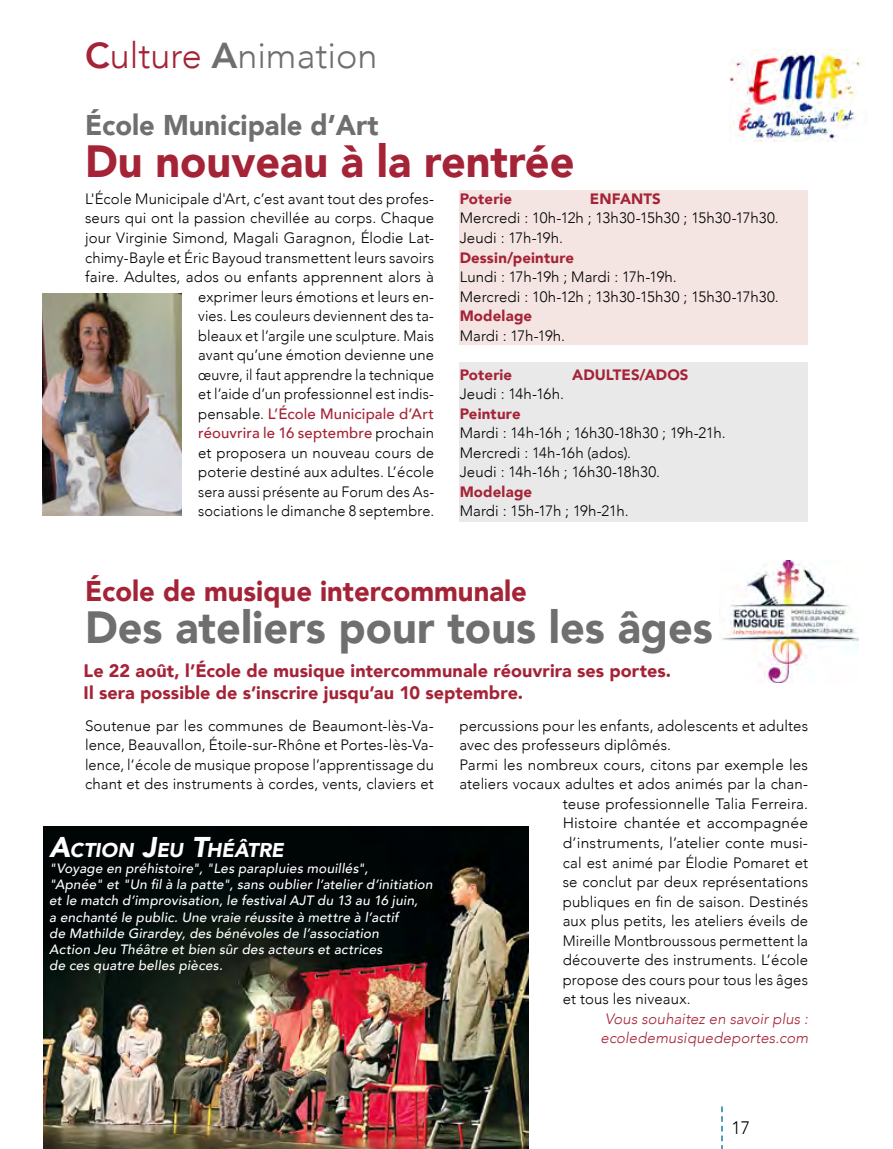
<style>
.page{position:relative;width:893px;height:1149px;background:#fff}
.page>*{position:absolute;margin:0;border:0;box-sizing:border-box;transform-origin:0 0}
.t1{font:900 45px "Avenir";color:#706f6f;scale:.96 1}
.t2{font:900 45px "Avenir";color:#a52336;scale:.96 1}
.t3{font:300 36px "Avenir";color:#706f6f}
.t4{font:900 28.5px "Avenir";color:#a52336;scale:.96 1}
.t5{font:900 28.5px "Avenir";color:#706f6f;scale:.96 1}
.t6{font:italic 900 19.95px "Avenir";letter-spacing:-.005em;color:#fff}
.t7{font:900 18px/21.6px "Avenir";letter-spacing:.005em;color:#a52336}
.t8{font:300 18px "Avenir";color:#000}
.t9{font:300 15px/19.5px "Avenir";letter-spacing:.01em;color:#000}
.t10{font:900 15px "Avenir";letter-spacing:.01em;color:#a52336}
.t11{font:italic 300 15px/19.5px "Avenir";letter-spacing:.01em;color:#a52336;text-align:center}
.t12{font:300 15px "Avenir";letter-spacing:.01em;color:#000;scale:1.04 1}
.t13{font:300 15px "Avenir";letter-spacing:.01em;color:#000;scale:1.05 1}
.t14{font:italic 500 13.5px/16.2px "Avenir";letter-spacing:.015em;color:#fff}
.s1{font-weight:800;color:#a52336}
.s2{color:#a52336}
.s3{font-weight:800}
.s4{font-weight:500;color:#a52336}
.s5{font-size:28.5px}
</style>
<div class="page">
<img style="left:43px;top:826px;width:486px;height:322px">
<img style="left:43px;top:294px;width:138px;height:221px">
<div style="left:459px;top:190px;width:349px;height:155px;background:#f4e5e3"></div>
<div style="left:459px;top:362px;width:349px;height:159px;background:#e9e9e9"></div>
<img style="left:730px;top:49px;width:132px;height:92px">
<img style="left:722px;top:560px;width:136px;height:122px">
<svg style="left:721px;top:1106px;width:2px;height:42px"></svg>
<h2 class="t3" style="left:85px;top:34px;width:294px"><span class="s1">C</span><span class="s2">ulture</span> <span class="s3">A</span>nimation</h2>
<h3 class="t5" style="left:85px;top:100px;width:307px">École Municipale d’Art</h3>
<h1 class="t2" style="left:85px;top:123px;width:511px">Du nouveau à la rentrée</h1>
<p class="t9" style="left:85px;top:189px;width:351px;text-align:right">L'École Municipale d'Art, c’est avant tout des profes&shy;seurs qui ont la passion chevillée au corps. Chaque jour Virginie Simond, Magali Garagnon, Élodie Lat&shy;chimy-Bayle et Éric Bayoud transmettent leurs savoirs faire. Adultes, ados ou enfants apprennent alors à exprimer leurs émotions et leurs en-<br>vies. Les couleurs deviennent des ta-<br>bleaux et l’argile une sculpture. Mais<br>avant qu’une émotion devienne une<br>œuvre, il faut apprendre la technique<br>et l’aide d’un professionnel est indis-<br>pensable. <span class="s4">L’École Municipale d’Art<br>réouvrira le 16 septembre</span> prochain<br>et proposera un nouveau cours de<br>poterie destiné aux adultes. L’école<br>sera aussi présente au Forum des As-<br>sociations le dimanche 8 septembre.</p>
<p class="t10" style="left:460px;top:186px;width:54px">Poterie</p>
<p class="t10" style="left:590px;top:186px;width:73px">ENFANTS</p>
<p class="t9" style="left:460px;top:208px;width:321px">Mercredi : 10h-12h ; 13h30-15h30 ; 15h30-17h30.<br>Jeudi : 17h-19h.</p>
<p class="t10" style="left:460px;top:244px;width:116px">Dessin/peinture</p>
<p class="t9" style="left:460px;top:267px;width:321px">Lundi : 17h-19h ; Mardi : 17h-19h.<br>Mercredi : 10h-12h ; 13h30-15h30 ; 15h30-17h30.</p>
<p class="t10" style="left:460px;top:303px;width:74px">Modelage</p>
<p class="t9" style="left:460px;top:325px;width:107px">Mardi : 17h-19h.</p>
<p class="t10" style="left:460px;top:361px;width:54px">Poterie</p>
<p class="t10" style="left:572px;top:361px;width:118px">ADULTES/ADOS</p>
<p class="t9" style="left:460px;top:384px;width:106px">Jeudi : 14h-16h.</p>
<p class="t10" style="left:460px;top:400px;width:63px">Peinture</p>
<p class="t9" style="left:460px;top:423px;width:267px">Mardi : 14h-16h ; 16h30-18h30 ; 19h-21h.<br>Mercredi : 14h-16h (ados).<br>Jeudi : 14h-16h ; 16h30-18h30.</p>
<p class="t10" style="left:460px;top:478px;width:74px">Modelage</p>
<p class="t9" style="left:460px;top:501px;width:170px">Mardi : 15h-17h ; 19h-21h.</p>
<h3 class="t4" style="left:85px;top:566px;width:462px">École de musique intercommunale</h3>
<h1 class="t1" style="left:85px;top:588px;width:656px">Des ateliers pour tous les âges</h1>
<p class="t7" style="left:84px;top:659px;width:589px">Le 22 août, l’École de musique intercommunale réouvrira ses portes.<br>Il sera possible de s’inscrire jusqu’au 10 septembre.</p>
<p class="t9" style="left:85px;top:715px;width:350px;text-align:justify">Soutenue par les communes de Beaumont-lès-Va&shy;lence, Beauvallon, Étoile-sur-Rhône et Portes-lès-Va&shy;lence, l’école de musique propose l’apprentissage du chant et des instruments à cordes, vents, claviers et</p>
<p class="t9" style="left:459px;top:715px;width:350px">percussions pour les enfants, adolescents et adultes</p>
<p class="t9" style="left:459px;top:735px;width:213px">avec des professeurs diplômés.</p>
<p class="t9" style="left:459px;top:754px;width:350px">Parmi les nombreux cours, citons par exemple les</p>
<p class="t9" style="left:459px;top:774px;width:350px">ateliers vocaux adultes et ados animés par la chan-</p>
<p class="t9" style="left:563px;top:793px;width:247px">teuse professionnelle Talia Ferreira.</p>
<p class="t13" style="left:563px;top:814px;width:235px">Histoire chantée et accompagnée</p>
<p class="t12" style="left:563px;top:833px;width:237px">d’instruments, l’atelier conte musi-</p>
<p class="t9" style="left:563px;top:852px;width:247px">cal est animé par Élodie Pomaret et</p>
<p class="t9" style="left:563px;top:871px;width:247px">se conclut par deux représentations</p>
<p class="t9" style="left:563px;top:891px;width:247px">publiques en fin de saison. Destinés</p>
<p class="t9" style="left:563px;top:910px;width:247px">aux plus petits, les ateliers éveils de</p>
<p class="t9" style="left:563px;top:930px;width:247px">Mireille Montbroussous permettent la</p>
<p class="t9" style="left:563px;top:949px;width:247px">découverte des instruments. L’école</p>
<p class="t9" style="left:563px;top:969px;width:247px">propose des cours pour tous les âges</p>
<p class="t9" style="left:563px;top:988px;width:130px">et tous les niveaux.</p>
<p class="t11" style="left:600px;top:1008px;width:209px">Vous souhaitez en savoir plus : ecoledemusiquedeportes.com</p>
<h3 class="t6" style="left:49px;top:833px;width:236px"><span class="s5">A</span>CTION <span class="s5">J</span>EU <span class="s5">T</span>HÉÂTRE</h3>
<p class="t14" style="left:49px;top:860px;width:385px">"Voyage en préhistoire", "Les parapluies mouillés",<br>"Apnée" et "Un fil à la patte", sans oublier l’atelier d’initiation et le match d’improvisation, le festival AJT du 13 au 16 juin,<br>a enchanté le public. Une vraie réussite à mettre à l’actif<br>de Mathilde Girardey, des bénévoles de l’association<br>Action Jeu Théâtre et bien sûr des acteurs et actrices<br>de ces quatre belles pièces.</p>
<p class="t8" style="left:731px;top:1116px;width:20px">17</p>
</div>
